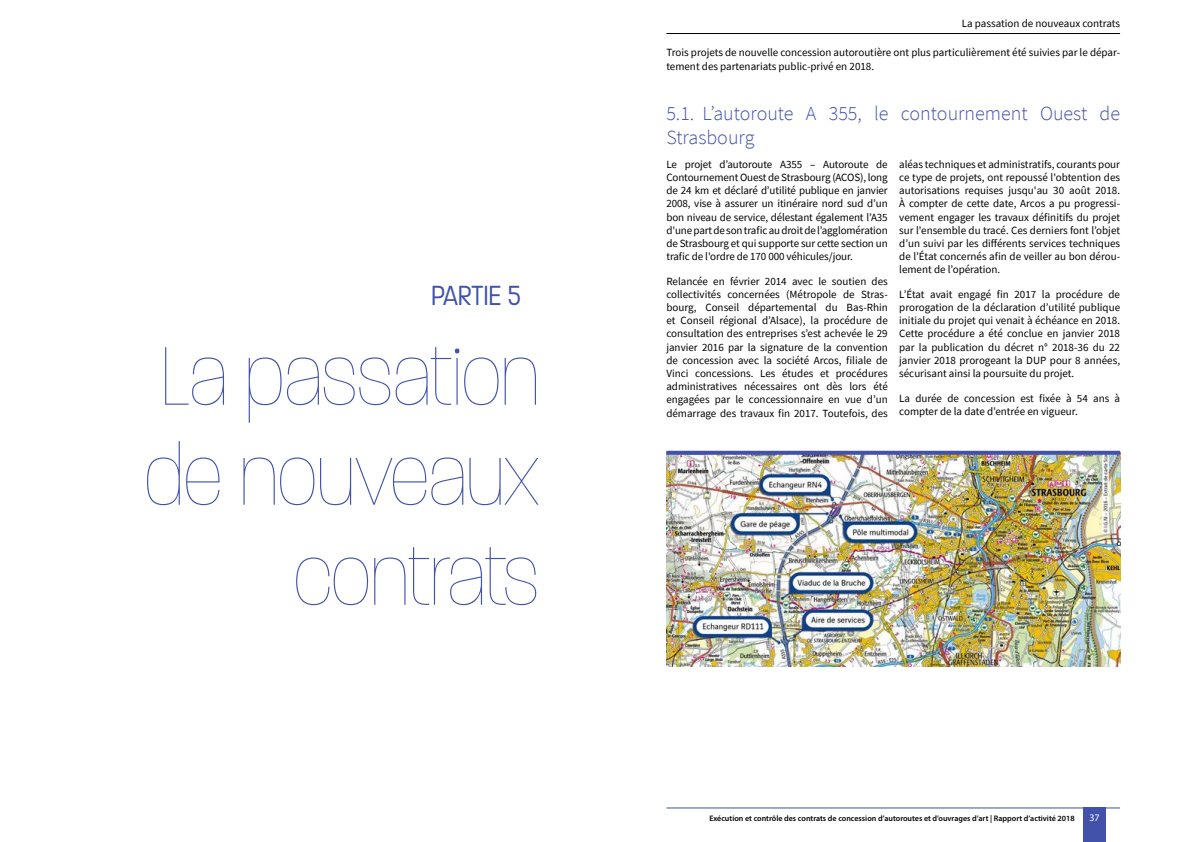
<style>
.page{position:relative;width:1191px;height:842px;background:#fff}
.page>*{position:absolute;margin:0;border:0;box-sizing:border-box;transform-origin:0 0}
.t1{font:100 90px/100px "Paralucent Condensed";color:#4252ab;text-align:right}
.t2{font:300 30px "Paralucent Condensed";color:#4252ab}
.t3{font:300 20px/24px "Source Sans Pro";color:#4252ab}
.t4{font:11px/13.2px "Source Sans Pro";color:#000;text-align:justify}
.t5{font:10px "Myriad Pro";color:#fff}
.t6{font:600 8px "Myriad Pro";color:#000}
</style>
<div class="page">
<div style="left:1083px;top:808px;width:23px;height:34px;background:#4252ab"></div>
<hr style="left:666px;top:807px;width:454px;height:1px;background:#4252ab">
<hr style="left:666px;top:33px;width:454px;height:1px;background:#000">
<img style="left:666px;top:455px;width:454px;height:211px">
<svg style="left:666px;top:451px;width:454px;height:4px;background:#4957aa"></svg>
<h2 class="t2" style="left:431px;top:278px;width:91px">PARTIE 5</h2>
<h1 class="t1" style="left:144px;top:326px;width:396px">La passation de nouveaux contrats</h1>
<p class="t4" style="left:961px;top:17px;width:160px">La passation de nouveaux contrats</p>
<p class="t4" style="left:666px;top:46px;width:455px">Trois projets de nouvelle concession autoroutière ont plus particulièrement été suivies par le dépar&shy;tement des partenariats public-privé en 2018.</p>
<h3 class="t3" style="left:666px;top:101px;width:455px">5.1. L’autoroute A 355, le contournement Ouest de<br>Strasbourg</h3>
<p class="t4" style="left:666px;top:157px;width:223px">Le projet d’autoroute A355 – Autoroute de Contournement Ouest de Strasbourg (ACOS), long de 24 km et déclaré d’utilité publique en janvier 2008, vise à assurer un itinéraire nord sud d’un bon niveau de service, délestant également l’A35 d'une part de son trafic au droit de l’agglomération de Strasbourg et qui supporte sur cette section un trafic de l'ordre de 170 000 véhicules/jour.</p>
<p class="t4" style="left:666px;top:274px;width:223px">Relancée en février 2014 avec le soutien des collectivités concernées (Métropole de Stras&shy;bourg, Conseil départemental du Bas-Rhin et Conseil régional d’Alsace), la procédure de consultation des entreprises s’est achevée le 29 janvier 2016 par la signature de la convention de concession avec la société Arcos, filiale de Vinci concessions. Les études et procédures administratives nécessaires ont dès lors été engagées par le concessionnaire en vue d’un démarrage des travaux fin 2017. Toutefois, des</p>
<p class="t4" style="left:899px;top:157px;width:222px">aléas techniques et administratifs, courants pour ce type de projets, ont repoussé l'obtention des autorisations requises jusqu'au 30 août 2018.<br>À compter de cette date, Arcos a pu progressi&shy;vement engager les travaux définitifs du projet sur l'ensemble du tracé. Ces derniers font l’objet d’un suivi par les différents services techniques de l’État concernés afin de veiller au bon dérou&shy;lement de l’opération.</p>
<p class="t4" style="left:899px;top:288px;width:222px">L’État avait engagé fin 2017 la procédure de prorogation de la déclaration d’utilité publique initiale du projet qui venait à échéance en 2018.<br>Cette procédure a été conclue en janvier 2018 par la publication du décret n° 2018-36 du 22 janvier 2018 prorogeant la DUP pour 8 années, sécurisant ainsi la poursuite du projet.</p>
<p class="t4" style="left:899px;top:391px;width:222px">La durée de concession est fixée à 54 ans à compter de la date d’entrée en vigueur.</p>
<p class="t6" style="left:709px;top:813px;width:367px">Exécution et contrôle des contrats de concession d’autoroutes et d’ouvrages d’art | Rapport d’activité 2018</p>
<p class="t5" style="left:1089px;top:811px;width:12px">37</p>
</div>
